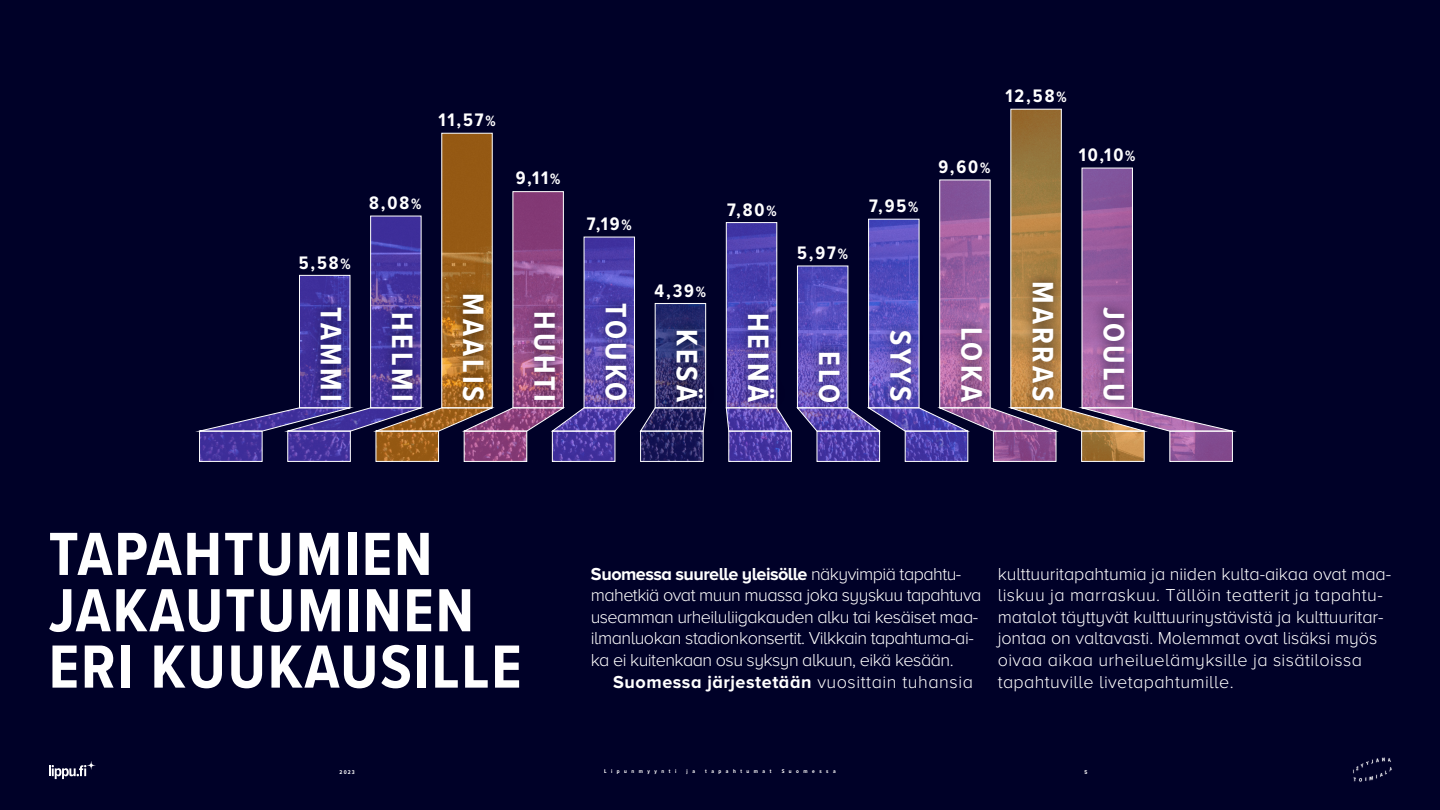
<style>
.page{position:relative;width:1440px;height:810px;background:#000128}
.page>*{position:absolute;margin:0;border:0;box-sizing:border-box;transform-origin:0 0}
.t1{font:700 63.15px/56.3px "Proxima Nova Cond";letter-spacing:.03em;color:#fff}
.t2{font:700 30.6px "Proxima Nova Cond";letter-spacing:.1em;color:#fff}
.t3{font:700 18.75px "Proxima Nova Cond";letter-spacing:.1em;color:#fff}
.Leipis_sisennys{font:300 18px/21.6px "Proxima Nova A";letter-spacing:-.005em;color:#fff}
.Leipis_aloitus{font:300 18px/21.6px "Proxima Nova A";letter-spacing:-.03em;color:#fff}
.Leipis_sisennys-2{font:700 18px "Proxima Nova A";letter-spacing:.03em;color:#fff}
.t4{font:700 5.62px "Proxima Nova Cond";letter-spacing:.8em;color:#fff}
.s1{font-weight:700}
.s2{font-weight:300}
</style>
<div class="page">
<svg style="left:1013px;top:111px;width:120px;height:57px"></svg>
<img style="left:706px;top:312px;width:1px;height:97px">
<img style="left:725px;top:297px;width:1px;height:112px">
<div style="left:199px;top:431px;width:63px;height:31px;border:1px solid #fff"></div>
<div style="left:287px;top:431px;width:64px;height:31px;border:1px solid #fff"></div>
<div style="left:376px;top:431px;width:63px;height:31px;border:1px solid #fff"></div>
<div style="left:464px;top:431px;width:63px;height:31px;border:1px solid #fff"></div>
<div style="left:552px;top:431px;width:63px;height:31px;border:1px solid #fff"></div>
<div style="left:640px;top:431px;width:64px;height:31px;border:1px solid #fff"></div>
<div style="left:728px;top:431px;width:64px;height:31px;border:1px solid #fff"></div>
<div style="left:817px;top:431px;width:63px;height:31px;border:1px solid #fff"></div>
<div style="left:905px;top:431px;width:63px;height:31px;border:1px solid #fff"></div>
<div style="left:993px;top:431px;width:63px;height:31px;border:1px solid #fff"></div>
<div style="left:1081px;top:431px;width:64px;height:31px;border:1px solid #fff"></div>
<div style="left:1169px;top:431px;width:64px;height:31px;border:1px solid #fff"></div>
<svg style="left:195px;top:135px;width:511px;height:326px"></svg>
<svg style="left:726px;top:168px;width:511px;height:293px"></svg>
<div style="left:299px;top:275px;width:51px;height:133px;border:1px solid #fff"></div>
<div style="left:370px;top:216px;width:51px;height:192px;border:1px solid #fff"></div>
<div style="left:441px;top:133px;width:52px;height:275px;border:1px solid #fff"></div>
<div style="left:513px;top:191px;width:51px;height:217px;border:1px solid #fff"></div>
<div style="left:584px;top:237px;width:51px;height:171px;border:1px solid #fff"></div>
<div style="left:655px;top:303px;width:51px;height:105px;border:1px solid #fff"></div>
<div style="left:726px;top:222px;width:51px;height:186px;border:1px solid #fff"></div>
<div style="left:797px;top:266px;width:51px;height:142px;border:1px solid #fff"></div>
<div style="left:868px;top:219px;width:51px;height:189px;border:1px solid #fff"></div>
<div style="left:939px;top:180px;width:52px;height:228px;border:1px solid #fff"></div>
<div style="left:1011px;top:109px;width:51px;height:299px;border:1px solid #fff"></div>
<div style="left:1082px;top:168px;width:51px;height:240px;border:1px solid #fff"></div>
<svg style="left:49px;top:761px;width:46px;height:18px"></svg>
<svg style="left:1353px;top:757px;width:39px;height:25px"></svg>
<p class="t3" style="left:438px;top:106px;width:59px">11,57%</p>
<p class="t3" style="left:369px;top:189px;width:54px">8,08%</p>
<p class="t3" style="left:299px;top:249px;width:54px">5,58%</p>
<p class="t2" style="left:354px;top:307px;width:96px;rotate:90deg">TAMMI</p>
<p class="t2" style="left:425px;top:312px;width:91px;rotate:90deg">HELMI</p>
<p class="t2" style="left:496px;top:293px;width:110px;rotate:90deg">MAALIS</p>
<p class="t3" style="left:516px;top:164px;width:46px">9,11%</p>
<p class="t3" style="left:587px;top:210px;width:46px">7,19%</p>
<p class="t2" style="left:567px;top:311px;width:92px;rotate:90deg">HUHTI</p>
<p class="t2" style="left:638px;top:303px;width:100px;rotate:90deg">TOUKO</p>
<p class="t3" style="left:655px;top:277px;width:53px">4,39%</p>
<p class="t2" style="left:710px;top:329px;width:74px;rotate:90deg">KESÄ</p>
<p class="t3" style="left:727px;top:196px;width:51px">7,80%</p>
<p class="t2" style="left:781px;top:313px;width:90px;rotate:90deg">HEINÄ</p>
<p class="t3" style="left:797px;top:239px;width:53px">5,97%</p>
<p class="t2" style="left:852px;top:351px;width:54px;rotate:90deg">ELO</p>
<p class="t3" style="left:869px;top:192px;width:51px">7,95%</p>
<p class="t3" style="left:1006px;top:82px;width:62px">12,58%</p>
<p class="t3" style="left:938px;top:153px;width:53px">9,60%</p>
<p class="t3" style="left:1079px;top:141px;width:58px">10,10%</p>
<p class="t2" style="left:923px;top:330px;width:74px;rotate:90deg">SYYS</p>
<p class="t2" style="left:994px;top:327px;width:76px;rotate:90deg">LOKA</p>
<p class="t2" style="left:1065px;top:281px;width:122px;rotate:90deg">MARRAS</p>
<p class="t2" style="left:1137px;top:307px;width:96px;rotate:90deg">JOULU</p>
<p class="t1" style="left:49px;top:524px;width:474px">TAPAHTUMIEN<br>JAKAUTUMINEN<br>ERI KUUKAUSILLE</p>
<p class="Leipis_aloitus" style="left:591px;top:563px;width:392px"><span class="s1">Suomessa suurelle yleisölle</span> näkyvimpiä tapahtu&shy;mahetkiä ovat muun muassa joka syyskuu tapahtuva useamman urheiluliigakauden alku tai kesäiset maa&shy;ilmanluokan stadionkonsertit. Vilkkain tapahtuma-ai&shy;ka ei kuitenkaan osu syksyn alkuun, eikä kesään.</p>
<p class="Leipis_sisennys-2" style="left:613px;top:671px;width:361px">Suomessa järjestetään <span class="s2">vuosittain tuhansia</span></p>
<p class="Leipis_sisennys" style="left:998px;top:563px;width:395px">kulttuuritapahtumia ja niiden kulta-aikaa ovat maa&shy;liskuu ja marraskuu. Tällöin teatterit ja tapahtu&shy;matalot täyttyvät kulttuurinystävistä ja kulttuuritar&shy;jontaa on valtavasti. Molemmat ovat lisäksi myös oivaa aikaa urheiluelämyksille ja sisätiloissa tapahtuville livetapahtumille.</p>
<p class="t4" style="left:340px;top:768px;width:17px">2023</p>
<p class="t4" style="left:604px;top:767px;width:74px">Lipunmyynti</p>
<p class="t4" style="left:687px;top:767px;width:10px">j a</p>
<p class="t4" style="left:705px;top:767px;width:68px">tapahtumat</p>
<p class="t4" style="left:782px;top:767px;width:56px">Suomessa</p>
<p class="t4" style="left:1084px;top:768px;width:4px">5</p>
</div>
